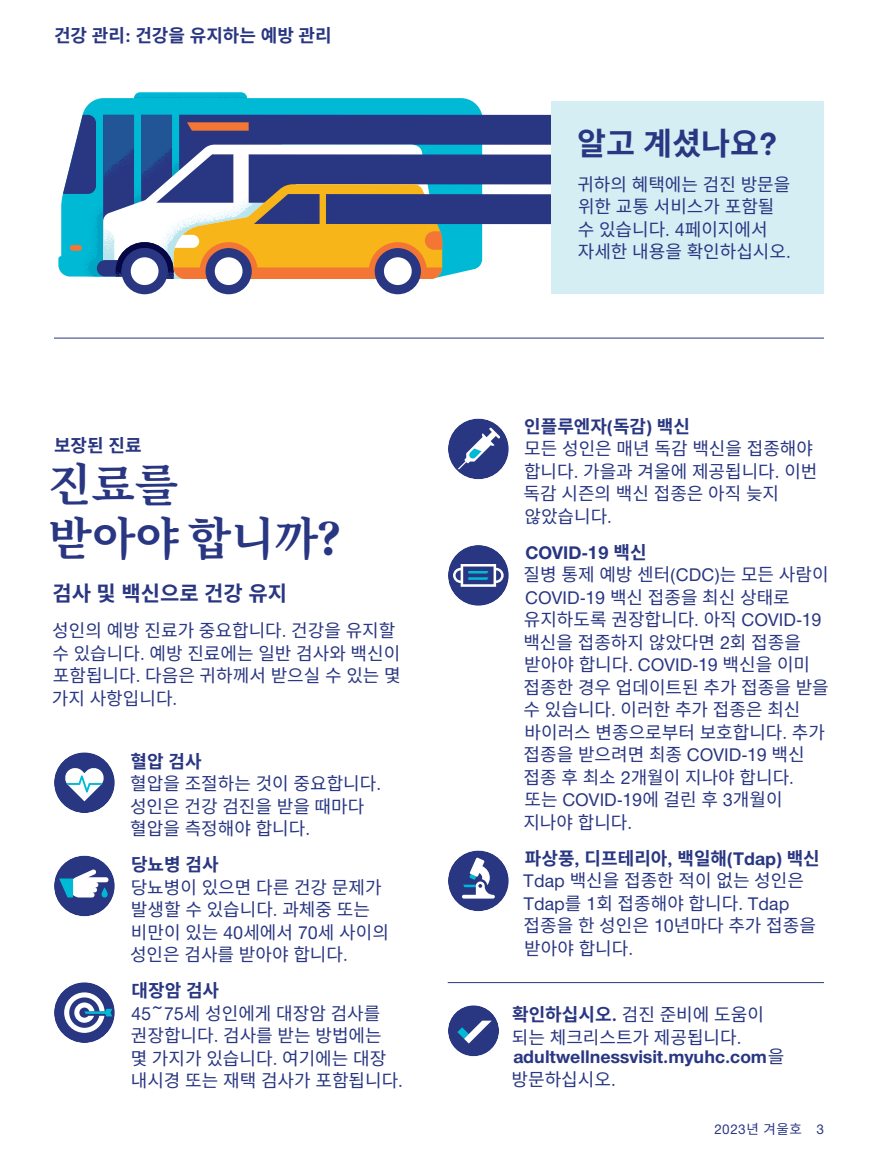
<style>
.page{position:relative;width:878px;height:1161px;background:#fff}
.page>*{position:absolute;margin:0;border:0;box-sizing:border-box;transform-origin:0 0}
.t1{font:700 45px/54px "Source Han Serif K";color:#293682}
.t2{font:700 31.5px "Source Han Sans KR";color:#293682}
.t3{font:700 21px "Source Han Sans KR";color:#293682}
.t4{font:700 18.9px "UHC Sans";color:#293682}
.t5{font:500 18.9px "UHC Sans";color:#293682}
.t6{font:18px/22.5px "Source Han Sans KR";color:#293682}
.t7{font:700 18px/22.5px "Source Han Sans KR";color:#293682}
.t8{font:500 14.1px "UHC Sans";color:#293682}
.s1{font-family:"UHC Sans";font-size:18.9px}
.s2{font-family:"UHC Serif Headline";font-weight:600;font-size:47.25px}
.s3{font-family:"UHC Sans";font-weight:500;font-size:18.9px}
.s4{font-weight:700}
.s5{font-family:"UHC Sans";font-size:33.15px}
.s6{font-family:"UHC Sans";font-weight:700;font-size:18.9px}
.s7{font-family:"Source Han Sans KR";font-size:18px}
.s8{font-weight:400}
.s9{font-family:"Source Han Sans KR";font-weight:400;font-size:18px}
.s10{font-family:"Source Han Sans KR";font-weight:400;font-size:13.5px}
</style>
<div class="page">
<svg style="left:134px;top:92px;width:113px;height:6px"></svg>
<svg style="left:58px;top:98px;width:424px;height:179px;background:#28c3da"></svg>
<svg style="left:63px;top:115px;width:15px;height:150px"></svg>
<div style="left:70px;top:245px;width:12px;height:6px;background:#f47635;border-radius:3px"></div>
<div style="left:121px;top:248px;width:47px;height:46px;background:#293682;border-radius:50%"></div>
<div style="left:131px;top:257px;width:27px;height:28px;background:#fff;border-radius:50%"></div>
<div style="left:374px;top:248px;width:47px;height:46px;background:#293682;border-radius:50%"></div>
<div style="left:384px;top:257px;width:27px;height:28px;background:#fff;border-radius:50%"></div>
<div style="left:205px;top:248px;width:47px;height:46px;background:#293682;border-radius:50%"></div>
<div style="left:215px;top:257px;width:27px;height:28px;background:#fff;border-radius:50%"></div>
<svg style="left:78px;top:115px;width:473px;height:164px"></svg>
<div style="left:448px;top:1005px;width:51px;height:51px;background:#293682;border-radius:50%"></div>
<svg style="left:457px;top:1021px;width:34px;height:23px"></svg>
<div style="left:551px;top:101px;width:273px;height:192px;background:#d5eef4"></div>
<hr style="left:447px;top:982px;width:376px;height:1px;background:#293682">
<div style="left:54px;top:752px;width:61px;height:61px;background:#293682;border-radius:50%"></div>
<svg style="left:65px;top:768px;width:39px;height:33px"></svg>
<div style="left:54px;top:856px;width:61px;height:60px;background:#293682;border-radius:50%"></div>
<svg style="left:59px;top:869px;width:49px;height:29px"></svg>
<svg style="left:54px;top:982px;width:61px;height:61px"></svg>
<div style="left:448px;top:419px;width:60px;height:60px;background:#293682;border-radius:50%"></div>
<svg style="left:458px;top:428px;width:42px;height:41px"></svg>
<div style="left:448px;top:850px;width:60px;height:61px;background:#293682;border-radius:50%"></div>
<svg style="left:462px;top:857px;width:33px;height:42px"></svg>
<div style="left:448px;top:545px;width:60px;height:61px;background:#293682;border-radius:50%"></div>
<svg style="left:453px;top:564px;width:50px;height:23px"></svg>
<hr style="left:54px;top:338px;width:770px;height:1px;background:#293682">
<p class="t7" style="left:54px;top:24px;width:279px">건강 관리<span class="s1">:</span> 건강을 유지하는 예방 관리</p>
<p class="t7" style="left:54px;top:435px;width:89px">보장된 진료</p>
<h1 class="t1" style="left:48px;top:458px;width:293px">진료를<br>받아야 합니까<span class="s2">?</span></h1>
<p class="t3" style="left:52px;top:582px;width:236px">검사 및 백신으로 건강 유지</p>
<p class="t6" style="left:52px;top:620px;width:350px">성인의 예방 진료가 중요합니다<span class="s3">.</span> 건강을 유지할 수 있습니다<span class="s3">.</span> 예방 진료에는 일반 검사와 백신이 포함됩니다<span class="s3">.</span> 다음은 귀하께서 받으실 수 있는 몇 가지 사항입니다<span class="s3">.</span></p>
<p class="t6" style="left:130px;top:750px;width:252px"><span class="s4">혈압 검사<br></span>혈압을 조절하는 것이 중요합니다<span class="s3">. </span>성인은 건강 검진을 받을 때마다 혈압을 측정해야 합니다<span class="s3">.</span></p>
<p class="t7" style="left:131px;top:854px;width:89px">당뇨병 검사</p>
<p class="t6" style="left:130px;top:876px;width:260px">당뇨병이 있으면 다른 건강 문제가 발생할 수 있습니다<span class="s3">.</span> 과체중 또는 비만이 있는 <span class="s3">40</span>세에서 <span class="s3">70</span>세 사이의 성인은 검사를 받아야 합니다<span class="s3">.</span></p>
<p class="t6" style="left:131px;top:980px;width:274px"><span class="s4">대장암 검사<br></span><span class="s3">45~75</span>세 성인에게 대장암 검사를 권장합니다<span class="s3">.</span> 검사를 받는 방법에는<br>몇 가지가 있습니다<span class="s3">.</span> 여기에는 대장 내시경 또는 재택 검사가 포함됩니다<span class="s3">.</span></p>
<h2 class="t2" style="left:577px;top:125px;width:201px">알고 계셨나요<span class="s5">?</span></h2>
<p class="t6" style="left:577px;top:173px;width:215px">귀하의 혜택에는 검진 방문을 위한 교통 서비스가 포함될 수 있습니다<span class="s3">. 4</span>페이지에서 자세한 내용을 확인하십시오<span class="s3">.</span></p>
<p class="t6" style="left:523px;top:415px;width:295px"><span class="s4">인플루엔자</span><span class="s6">(</span><span class="s4">독감</span><span class="s6">)</span> <span class="s4">백신<br></span>모든 성인은 매년 독감 백신을 접종해야 합니다<span class="s3">.</span> 가을과 겨울에 제공됩니다<span class="s3">.</span> 이번 독감 시즌의 백신 접종은 아직 늦지 않았습니다<span class="s3">.</span></p>
<p class="t4" style="left:525px;top:540px;width:123px">COVID-19 <span class="s7">백신</span></p>
<p class="t6" style="left:523px;top:564px;width:307px">질병 통제 예방 센터<span class="s3">(CDC)</span>는 모든 사람이<br><span class="s3">COVID-19</span> 백신 접종을 최신 상태로 유지하도록 권장합니다<span class="s3">.</span> 아직 <span class="s3">COVID-19 </span>백신을 접종하지 않았다면 <span class="s3">2</span>회 접종을 받아야 합니다<span class="s3">. COVID-19</span> 백신을 이미 접종한 경우 업데이트된 추가 접종을 받을 수 있습니다<span class="s3">.</span> 이러한 추가 접종은 최신 바이러스 변종으로부터 보호합니다<span class="s3">.</span> 추가 접종을 받으려면 최종 <span class="s3">COVID-19</span> 백신 접종 후 최소 <span class="s3">2</span>개월이 지나야 합니다<span class="s3">. </span>또는 <span class="s3">COVID-19</span>에 걸린 후 <span class="s3">3</span>개월이 지나야 합니다<span class="s3">.</span></p>
<p class="t7" style="left:523px;top:847px;width:298px">파상풍<span class="s1">,</span> 디프테리아<span class="s1">,</span> 백일해<span class="s1">(Tdap)</span> 백신<br><span class="s3">Tdap</span> <span class="s8">백신을 접종한 적이 없는 성인은</span></p>
<p class="t5" style="left:523px;top:891px;width:267px">Tdap<span class="s9">를</span> 1<span class="s9">회 접종해야 합니다</span>. Tdap</p>
<p class="t6" style="left:523px;top:915px;width:294px">접종을 한 성인은 <span class="s3">10</span>년마다 추가 접종을 받아야 합니다<span class="s3">.</span></p>
<p class="t6" style="left:512px;top:1004px;width:254px"><span class="s4">확인하십시오</span><span class="s6">.</span> 검진 준비에 도움이 되는 체크리스트가 제공됩니다<span class="s3">.</span></p>
<p class="t4" style="left:513px;top:1044px;width:272px">adultwellnessvisit.myuhc.com <span class="s9">을</span></p>
<p class="t6" style="left:511px;top:1068px;width:106px">방문하십시오<span class="s3">.</span></p>
<p class="t8" style="left:714px;top:1120px;width:111px">2023<span class="s10">년 겨울호</span> 3</p>
</div>
